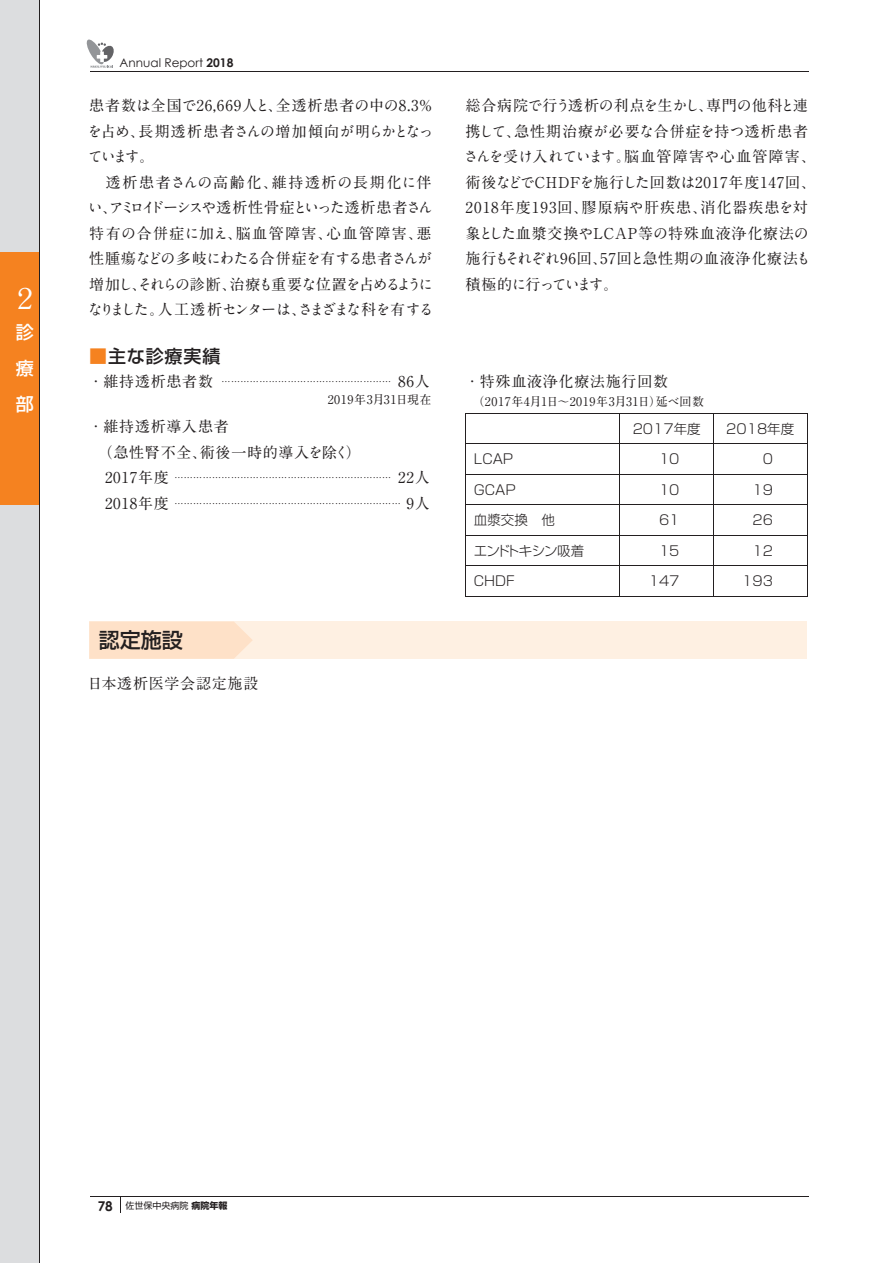
<style>
.page{position:relative;width:893px;height:1263px;background:#fff}
.page>*{position:absolute;margin:0;border:0;box-sizing:border-box;transform-origin:0 0}
.t1{font:700 28.5px "A1 Mincho Std";color:#fff}
.t2{font:500 21px "Shin Go Pro";color:#231f20}
.t3{font:500 18px "Shin Go Pro";letter-spacing:.05em;color:#231f20}
.t4{font:500 18px/36px "Shin Go Pro";color:#fff;text-align:justify}
.t5{font:700 15px/25.5px "A1 Mincho Std";letter-spacing:.05em;color:#231f20}
.t6{font:700 15px/25.5px "A1 Mincho Std";letter-spacing:-.01em;color:#231f20}
.t7{font:300 13.5px "Shin Go Pro";color:#231f20}
.t8{font:300 13.5px "Shin Go Pro";letter-spacing:-.06em;color:#231f20}
.t9{font:700 13.5px "Century Gothic";color:#231f20}
.t10{font:700 12px "A1 Mincho Std";letter-spacing:.05em;color:#231f20}
.t11{font:12px "Century Gothic";color:#231f20}
.t12{font:700 9px "A1 Mincho Std";color:#231f20}
.t13{font:9px "Shin Go Pro";color:#231f20}
.s1{font-weight:700}
.s2{color:#f58220}
.s3{font-size:15px}
</style>
<div class="page">
<div style="left:0;top:0;width:40px;height:1263px;background:#dcdddf"></div>
<div style="left:0;top:252px;width:40px;height:253px;background:#f58220"></div>
<hr style="left:40px;top:0;width:1px;height:1263px;background:#231f20">
<hr style="left:90px;top:72px;width:719px;height:1px;background:#231f20">
<hr style="left:90px;top:1197px;width:719px;height:1px;background:#231f20">
<svg style="left:120px;top:1198px;width:1px;height:15px"></svg>
<svg style="left:86px;top:39px;width:28px;height:29px"></svg>
<hr style="left:466px;top:413px;width:154px;height:1px;background:#231f20">
<hr style="left:466px;top:413px;width:1px;height:30px;background:#231f20">
<hr style="left:620px;top:413px;width:93px;height:1px;background:#231f20">
<hr style="left:620px;top:413px;width:1px;height:30px;background:#231f20">
<hr style="left:713px;top:413px;width:94px;height:1px;background:#231f20">
<hr style="left:713px;top:413px;width:1px;height:30px;background:#231f20">
<hr style="left:807px;top:413px;width:1px;height:30px;background:#231f20">
<hr style="left:466px;top:443px;width:154px;height:1px;background:#231f20">
<hr style="left:466px;top:444px;width:1px;height:30px;background:#231f20">
<hr style="left:620px;top:443px;width:93px;height:1px;background:#231f20">
<hr style="left:620px;top:444px;width:1px;height:30px;background:#231f20">
<hr style="left:713px;top:443px;width:94px;height:1px;background:#231f20">
<hr style="left:713px;top:444px;width:1px;height:30px;background:#231f20">
<hr style="left:807px;top:444px;width:1px;height:30px;background:#231f20">
<hr style="left:466px;top:474px;width:154px;height:1px;background:#231f20">
<hr style="left:466px;top:474px;width:1px;height:30px;background:#231f20">
<hr style="left:620px;top:474px;width:93px;height:1px;background:#231f20">
<hr style="left:620px;top:474px;width:1px;height:30px;background:#231f20">
<hr style="left:713px;top:474px;width:94px;height:1px;background:#231f20">
<hr style="left:713px;top:474px;width:1px;height:30px;background:#231f20">
<hr style="left:807px;top:474px;width:1px;height:30px;background:#231f20">
<hr style="left:466px;top:504px;width:154px;height:1px;background:#231f20">
<hr style="left:466px;top:505px;width:1px;height:30px;background:#231f20">
<hr style="left:620px;top:504px;width:93px;height:1px;background:#231f20">
<hr style="left:620px;top:505px;width:1px;height:30px;background:#231f20">
<hr style="left:713px;top:504px;width:94px;height:1px;background:#231f20">
<hr style="left:713px;top:505px;width:1px;height:30px;background:#231f20">
<hr style="left:807px;top:505px;width:1px;height:30px;background:#231f20">
<hr style="left:466px;top:535px;width:154px;height:1px;background:#231f20">
<hr style="left:466px;top:535px;width:1px;height:30px;background:#231f20">
<hr style="left:620px;top:535px;width:93px;height:1px;background:#231f20">
<hr style="left:620px;top:535px;width:1px;height:30px;background:#231f20">
<hr style="left:713px;top:535px;width:94px;height:1px;background:#231f20">
<hr style="left:713px;top:535px;width:1px;height:30px;background:#231f20">
<hr style="left:807px;top:535px;width:1px;height:30px;background:#231f20">
<hr style="left:466px;top:565px;width:154px;height:1px;background:#231f20">
<hr style="left:466px;top:566px;width:1px;height:30px;background:#231f20">
<hr style="left:620px;top:565px;width:93px;height:1px;background:#231f20">
<hr style="left:620px;top:566px;width:1px;height:30px;background:#231f20">
<hr style="left:713px;top:565px;width:94px;height:1px;background:#231f20">
<hr style="left:713px;top:566px;width:1px;height:30px;background:#231f20">
<hr style="left:807px;top:566px;width:1px;height:30px;background:#231f20">
<hr style="left:466px;top:596px;width:154px;height:1px;background:#231f20">
<hr style="left:620px;top:596px;width:93px;height:1px;background:#231f20">
<hr style="left:713px;top:596px;width:94px;height:1px;background:#231f20">
<div style="left:89px;top:621px;width:717px;height:38px;background:#fef0e2"></div>
<svg style="left:89px;top:621px;width:164px;height:38px;background:#fee2ca"></svg>
<h1 class="t1" style="left:11px;top:276px;width:22px">２</h1>
<p class="t4" style="left:16px;top:312px;width:19px">診療部</p>
<p class="t11" style="left:120px;top:56px;width:115px">Annual Report <span class="s1">2018</span></p>
<p class="t6" style="left:87px;top:91px;width:348px">患者数は全国で26,669人と、全透析患者の中の8.3％を占め、長期透析患者さんの増加傾向が明らかとなっています。<br>　透析患者さんの高齢化、維持透析の長期化に伴い、アミロイドーシスや透析性骨症といった透析患者さん特有の合併症に加え、脳血管障害、心血管障害、悪性腫瘍などの多岐にわたる合併症を有する患者さんが増加し、それらの診断、治療も重要な位置を占めるようになりました。人工透析センターは、さまざまな科を有する</p>
<p class="t5" style="left:464px;top:91px;width:354px">総合病院で行う透析の利点を生かし、専門の他科と連携して、急性期治療が必要な合併症を持つ透析患者さんを受け入れています。脳血管障害や心血管障害、術後などでCHDFを施行した回数は2017年度147回、<br>2018年度193回、膠原病や肝疾患、消化器疾患を対象とした血漿交換やLCAP等の特殊血液浄化療法の施行もそれぞれ96回、57回と急性期の血液浄化療法も積極的に行っています。</p>
<p class="t3" style="left:89px;top:341px;width:133px"><span class="s2">■</span>主な診療実績</p>
<p class="t12" style="left:89px;top:374px;width:343px"><span class="s3">・維持透析患者数</span> ……………………………………………… <span class="s3">86人</span></p>
<p class="t10" style="left:328px;top:390px;width:105px">2019年3月31日現在</p>
<p class="t5" style="left:89px;top:412px;width:288px">・維持透析導入患者<br>　（急性腎不全、術後一時的導入を除く）　</p>
<p class="t12" style="left:89px;top:470px;width:342px"><span class="s3">　2017年度</span> …………………………………………………………… <span class="s3">22人</span></p>
<p class="t12" style="left:89px;top:496px;width:342px"><span class="s3">　2018年度</span> ……………………………………………………………… <span class="s3">9人</span></p>
<h2 class="t2" style="left:99px;top:623px;width:85px">認定施設</h2>
<p class="t5" style="left:88px;top:669px;width:172px">日本透析医学会認定施設</p>
<p class="t5" style="left:465px;top:367px;width:205px">・特殊血液浄化療法施行回数</p>
<p class="t10" style="left:466px;top:391px;width:240px">　（2017年4月1日～2019年3月31日）延べ回数</p>
<p class="t7" style="left:633px;top:417px;width:69px">2017年度</p>
<p class="t7" style="left:726px;top:417px;width:69px">2018年度</p>
<p class="t7" style="left:474px;top:448px;width:41px">LCAP</p>
<p class="t7" style="left:659px;top:448px;width:22px">10</p>
<p class="t7" style="left:763px;top:448px;width:12px">0</p>
<p class="t7" style="left:474px;top:478px;width:43px">GCAP</p>
<p class="t7" style="left:659px;top:478px;width:22px">10</p>
<p class="t7" style="left:752px;top:478px;width:22px">19</p>
<p class="t7" style="left:474px;top:509px;width:82px">血漿交換　他</p>
<p class="t7" style="left:659px;top:509px;width:22px">61</p>
<p class="t7" style="left:752px;top:509px;width:22px">26</p>
<p class="t8" style="left:474px;top:539px;width:112px">エンドトキシン吸着</p>
<p class="t7" style="left:659px;top:539px;width:22px">15</p>
<p class="t7" style="left:752px;top:539px;width:22px">12</p>
<p class="t7" style="left:474px;top:570px;width:42px">CHDF</p>
<p class="t7" style="left:649px;top:570px;width:32px">147</p>
<p class="t7" style="left:742px;top:570px;width:32px">193</p>
<p class="t9" style="left:98px;top:1197px;width:17px">78</p>
<p class="t13" style="left:125px;top:1198px;width:103px">佐世保中央病院 <span class="s1">病院年報</span></p>
</div>
